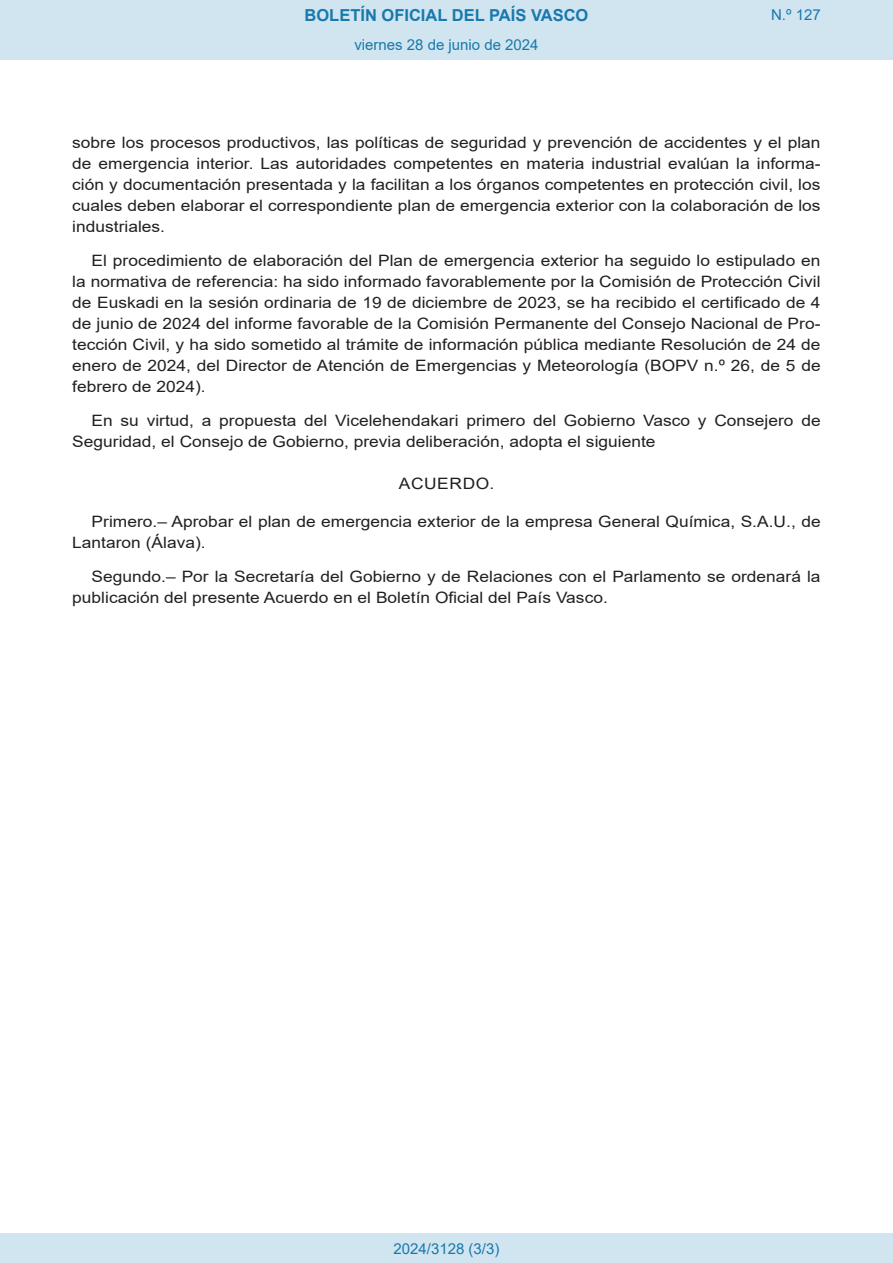
<style>
.page{position:relative;width:893px;height:1263px;background:#fff}
.page>*{position:absolute;margin:0;border:0;box-sizing:border-box;transform-origin:0 0}
.t1{font:700 16.5px "Arial";color:#1879ad}
.BOPVDetalle{font:15.6px/21px "Arial";color:#231f20;scale:1.11 1}
.BOPVClave{font:15.6px "Arial";letter-spacing:.035em;color:#231f20;scale:1.11 1}
.Paginacion_Centro{font:15px "Arial";color:#1879ad}
</style>
<div class="page">
<div style="left:0;top:0;width:893px;height:60px;background:#d0e5f0"></div>
<div style="left:0;top:1233px;width:893px;height:30px;background:#d0e5f0"></div>
<p class="t1" style="left:305px;top:3px;width:285px">BOLETÍN OFICIAL DEL PAÍS VASCO</p>
<p class="Paginacion_Centro" style="left:354px;top:35px;width:186px">viernes 28 de junio de 2024</p>
<p class="Paginacion_Centro" style="left:771px;top:5px;width:51px">N.º 127</p>
<p class="BOPVDetalle" style="left:72px;top:132px;width:676px;text-align:justify">sobre los procesos productivos, las políticas de seguridad y prevención de accidentes y el plan de emergencia interior. Las autoridades competentes en materia industrial evalúan la informa&shy;ción y documentación presentada y la facilitan a los órganos competentes en protección civil, los cuales deben elaborar el correspondiente plan de emergencia exterior con la colaboración de los industriales.</p>
<p class="BOPVDetalle" style="left:72px;top:250px;width:676px;text-align:justify;text-indent:19px">El procedimiento de elaboración del Plan de emergencia exterior ha seguido lo estipulado en la normativa de referencia: ha sido informado favorablemente por la Comisión de Protección Civil de Euskadi en la sesión ordinaria de 19 de diciembre de 2023, se ha recibido el certificado de 4 de junio de 2024 del informe favorable de la Comisión Permanente del Consejo Nacional de Pro&shy;tección Civil, y ha sido sometido al trámite de información pública mediante Resolución de 24 de enero de 2024, del Director de Atención de Emergencias y Meteorología (BOPV n.º 26, de 5 de febrero de 2024).</p>
<p class="BOPVDetalle" style="left:72px;top:410px;width:676px;text-indent:19px">En su virtud, a propuesta del Vicelehendakari primero del Gobierno Vasco y Consejero de<br>Seguridad, el Consejo de Gobierno, previa deliberación, adopta el siguiente</p>
<p class="BOPVClave" style="left:399px;top:473px;width:88px">ACUERDO.</p>
<p class="BOPVDetalle" style="left:72px;top:511px;width:676px;text-indent:19px">Primero.– Aprobar el plan de emergencia exterior de la empresa General Química, S.A.U., de<br>Lantaron (Álava).</p>
<p class="BOPVDetalle" style="left:72px;top:566px;width:676px;text-indent:19px">Segundo.– Por la Secretaría del Gobierno y de Relaciones con el Parlamento se ordenará la publicación del presente Acuerdo en el Boletín Oficial del País Vasco.</p>
<p class="Paginacion_Centro" style="left:393px;top:1238px;width:107px">2024/3128 (3/3)</p>
</div>
